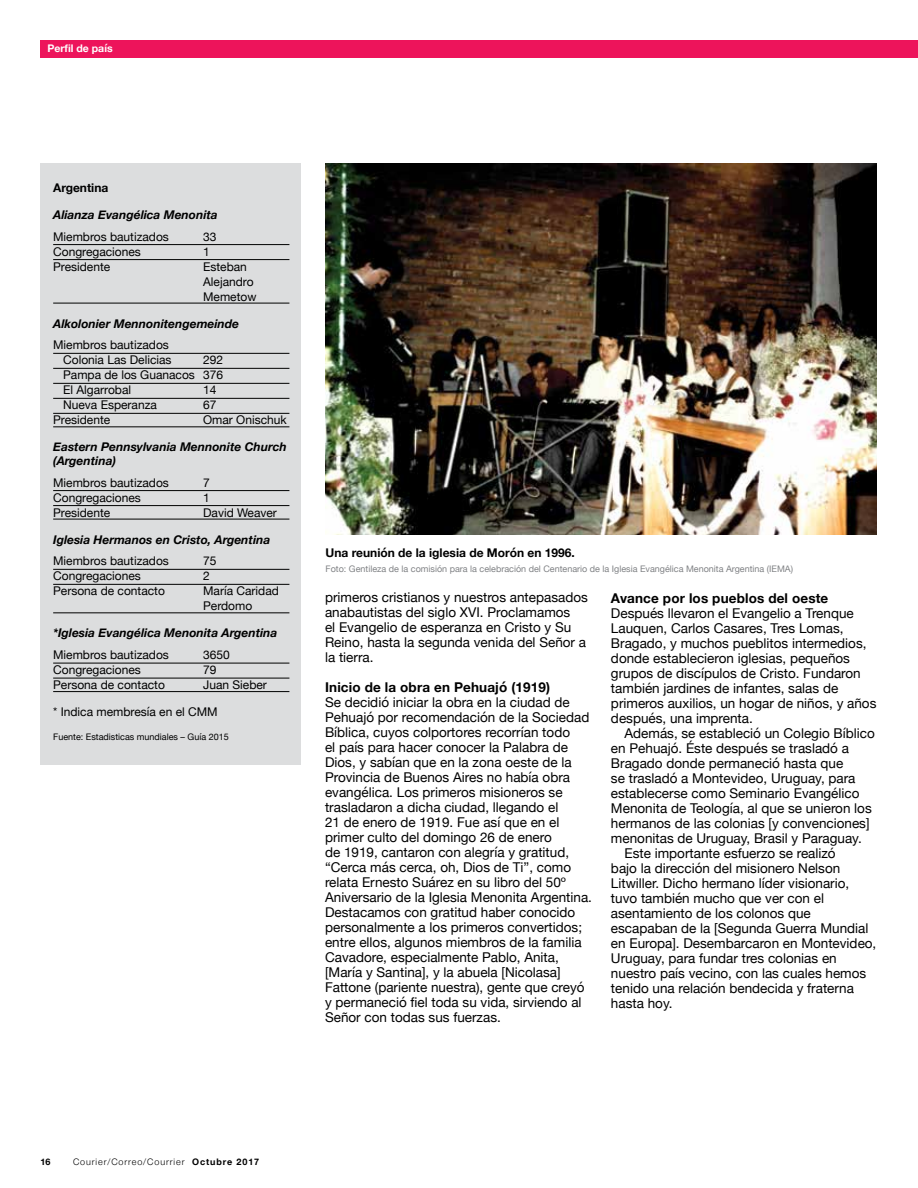
<style>
.page{position:relative;width:918px;height:1188px;background:#fff}
.page>*{position:absolute;margin:0;border:0;box-sizing:border-box;transform-origin:0 0}
.t1{font:13.5px/15px "Helvetica Neue";color:#000}
.t2{font:700 13.5px "Helvetica Neue";letter-spacing:.01em;color:#000}
.t3{font:12px/15px "Helvetica Neue";color:#000}
.t4{font:italic 700 12px/13.5px "Helvetica Neue";color:#000}
.t5{font:700 12px "Helvetica Neue";color:#000}
.t6{font:700 10.5px "Helvetica Neue";color:#fff}
.t7{font:9px "Helvetica Neue";color:#808285}
.t8{font:9px "Helvetica Neue";color:#000}
.t9{font:300 9px "Helvetica Neue";letter-spacing:.1em;color:#000}
.t10{font:700 9px "Helvetica Neue";color:#000}
.s1{font-weight:700}
</style>
<div class="page">
<div style="left:41px;top:41px;width:877px;height:17px;background:#ed145b"></div>
<div style="left:40px;top:163px;width:261px;height:602px;background:#dcddde"></div>
<hr style="left:53px;top:244px;width:236px;height:1px;background:#000">
<hr style="left:53px;top:259px;width:236px;height:1px;background:#000">
<hr style="left:53px;top:303px;width:236px;height:1px;background:#000">
<hr style="left:53px;top:353px;width:236px;height:1px;background:#000">
<hr style="left:53px;top:368px;width:236px;height:1px;background:#000">
<hr style="left:53px;top:383px;width:236px;height:1px;background:#000">
<hr style="left:53px;top:398px;width:236px;height:1px;background:#000">
<hr style="left:53px;top:413px;width:236px;height:1px;background:#000">
<hr style="left:53px;top:427px;width:236px;height:1px;background:#000">
<hr style="left:53px;top:490px;width:236px;height:1px;background:#000">
<hr style="left:53px;top:505px;width:236px;height:1px;background:#000">
<hr style="left:53px;top:519px;width:236px;height:1px;background:#000">
<hr style="left:53px;top:569px;width:236px;height:1px;background:#000">
<hr style="left:53px;top:584px;width:236px;height:1px;background:#000">
<hr style="left:53px;top:613px;width:236px;height:1px;background:#000">
<hr style="left:53px;top:663px;width:236px;height:1px;background:#000">
<hr style="left:53px;top:678px;width:236px;height:1px;background:#000">
<hr style="left:53px;top:691px;width:236px;height:1px;background:#000">
<img style="left:325px;top:163px;width:551px;height:371px">
<p class="t6" style="left:47px;top:40px;width:67px">Perfil de país</p>
<p class="t5" style="left:53px;top:178px;width:57px">Argentina</p>
<p class="t4" style="left:53px;top:208px;width:166px">Alianza Evangélica Menonita</p>
<p class="t3" style="left:53px;top:229px;width:117px">Miembros bautizados</p>
<p class="t3" style="left:203px;top:229px;width:15px">33</p>
<p class="t3" style="left:53px;top:244px;width:89px">Congregaciones</p>
<p class="t3" style="left:203px;top:244px;width:8px">1</p>
<p class="t3" style="left:53px;top:259px;width:59px">Presidente</p>
<p class="t3" style="left:203px;top:259px;width:55px">Esteban<br>Alejandro<br>Memetow</p>
<p class="t4" style="left:53px;top:317px;width:187px">Alkolonier Mennonitengemeinde</p>
<p class="t3" style="left:53px;top:338px;width:120px;text-align:right">Miembros bautizados<br>Colonia Las Delicias</p>
<p class="t3" style="left:63px;top:353px;width:162px;text-align:justify;text-indent:140px">292<br>Pampa de los Guanacos 376<br>El Algarrobal</p>
<p class="t3" style="left:203px;top:383px;width:15px">14</p>
<p class="t3" style="left:63px;top:398px;width:95px">Nueva Esperanza</p>
<p class="t3" style="left:203px;top:398px;width:15px">67</p>
<p class="t3" style="left:53px;top:413px;width:59px">Presidente</p>
<p class="t3" style="left:203px;top:413px;width:85px">Omar Onischuk</p>
<p class="t4" style="left:53px;top:441px;width:235px">Eastern Pennsylvania Mennonite Church (Argentina)</p>
<p class="t3" style="left:53px;top:475px;width:117px">Miembros bautizados</p>
<p class="t3" style="left:203px;top:475px;width:8px">7</p>
<p class="t3" style="left:53px;top:490px;width:89px">Congregaciones</p>
<p class="t3" style="left:203px;top:490px;width:8px">1</p>
<p class="t3" style="left:53px;top:505px;width:59px">Presidente</p>
<p class="t3" style="left:203px;top:505px;width:75px">David Weaver</p>
<p class="t4" style="left:53px;top:533px;width:219px">Iglesia Hermanos en Cristo, Argentina</p>
<p class="t3" style="left:53px;top:554px;width:117px">Miembros bautizados</p>
<p class="t3" style="left:203px;top:554px;width:15px">75</p>
<p class="t3" style="left:53px;top:569px;width:89px">Congregaciones</p>
<p class="t3" style="left:203px;top:569px;width:8px">2</p>
<p class="t3" style="left:53px;top:584px;width:113px">Persona de contacto</p>
<p class="t3" style="left:203px;top:584px;width:77px">María Caridad<br>Perdomo</p>
<p class="t4" style="left:53px;top:627px;width:226px">*Iglesia Evangélica Menonita Argentina</p>
<p class="t3" style="left:53px;top:648px;width:117px">Miembros bautizados</p>
<p class="t3" style="left:203px;top:648px;width:28px">3650</p>
<p class="t3" style="left:53px;top:663px;width:89px">Congregaciones</p>
<p class="t3" style="left:203px;top:663px;width:15px">79</p>
<p class="t3" style="left:53px;top:678px;width:113px">Persona de contacto</p>
<p class="t3" style="left:203px;top:678px;width:65px">Juan Sieber</p>
<p class="t3" style="left:53px;top:705px;width:166px">* Indica membresía en el CMM</p>
<p class="t8" style="left:53px;top:731px;width:177px">Fuente: Estadisticas mundiales – Guía 2015</p>
<p class="t5" style="left:326px;top:543px;width:251px">Una reunión de la iglesia de Morón en 1996.</p>
<p class="t7" style="left:326px;top:562px;width:469px">Foto: Gentileza de la comisión para la celebración del Centenario de la Iglesia Evangélica Menonita Argentina (IEMA)</p>
<p class="t1" style="left:325px;top:591px;width:264px">primeros cristianos y nuestros antepasados anabautistas del siglo XVI. Proclamamos<br>el Evangelio de esperanza en Cristo y Su Reino, hasta la segunda venida del Señor a la tierra.</p>
<p class="t2" style="left:325px;top:677px;width:227px">Inicio de la obra en Pehuajó (1919)</p>
<p class="t1" style="left:325px;top:696px;width:269px">Se decidió iniciar la obra en la ciudad de Pehuajó por recomendación de la Sociedad Bíblica, cuyos colportores recorrían todo<br>el país para hacer conocer la Palabra de Dios, y sabían que en la zona oeste de la Provincia de Buenos Aires no había obra evangélica. Los primeros misioneros se trasladaron a dicha ciudad, llegando el<br>21 de enero de 1919. Fue así que en el primer culto del domingo 26 de enero<br>de 1919, cantaron con alegría y gratitud, “Cerca más cerca, oh, Dios de Ti”, como relata Ernesto Suárez en su libro del 50º Aniversario de la Iglesia Menonita Argentina.<br>Destacamos con gratitud haber conocido personalmente a los primeros convertidos; entre ellos, algunos miembros de la familia Cavadore, especialmente Pablo, Anita, [María y Santina], y la abuela [Nicolasa] Fattone (pariente nuestra), gente que creyó y permaneció fiel toda su vida, sirviendo al Señor con todas sus fuerzas.</p>
<p class="t2" style="left:611px;top:587px;width:219px">Avance por los pueblos del oeste</p>
<p class="t1" style="left:611px;top:606px;width:267px">Después llevaron el Evangelio a Trenque Lauquen, Carlos Casares, Tres Lomas, Bragado, y muchos pueblitos intermedios, donde establecieron iglesias, pequeños grupos de discípulos de Cristo. Fundaron también jardines de infantes, salas de primeros auxilios, un hogar de niños, y años después, una imprenta.</p>
<p class="t1" style="left:624px;top:726px;width:252px">Además, se estableció un Colegio Bíblico</p>
<p class="t1" style="left:611px;top:741px;width:240px">en Pehuajó. Éste después se trasladó a</p>
<p class="t1" style="left:611px;top:756px;width:234px">Bragado donde permaneció hasta que</p>
<p class="t1" style="left:611px;top:771px;width:246px">se trasladó a Montevideo, Uruguay, para</p>
<p class="t1" style="left:611px;top:786px;width:250px">establecerse como Seminario Evangélico</p>
<p class="t1" style="left:611px;top:801px;width:262px">Menonita de Teología, al que se unieron los</p>
<p class="t1" style="left:611px;top:816px;width:260px">hermanos de las colonias [y convenciones]</p>
<p class="t1" style="left:611px;top:831px;width:252px">menonitas de Uruguay, Brasil y Paraguay.</p>
<p class="t1" style="left:624px;top:846px;width:213px">Este importante esfuerzo se realizó</p>
<p class="t1" style="left:611px;top:861px;width:231px">bajo la dirección del misionero Nelson</p>
<p class="t1" style="left:611px;top:876px;width:240px">Litwiller. Dicho hermano líder visionario,</p>
<p class="t1" style="left:611px;top:891px;width:215px">tuvo también mucho que ver con el</p>
<p class="t1" style="left:611px;top:906px;width:201px">asentamiento de los colonos que</p>
<p class="t1" style="left:611px;top:921px;width:259px">escapaban de la [Segunda Guerra Mundial</p>
<p class="t1" style="left:611px;top:936px;width:267px">en Europa]. Desembarcaron en Montevideo,</p>
<p class="t1" style="left:611px;top:951px;width:227px">Uruguay, para fundar tres colonias en</p>
<p class="t1" style="left:611px;top:966px;width:257px">nuestro país vecino, con las cuales hemos</p>
<p class="t1" style="left:611px;top:981px;width:245px">tenido una relación bendecida y fraterna</p>
<p class="t1" style="left:611px;top:996px;width:63px">hasta hoy.</p>
<p class="t10" style="left:40px;top:1155px;width:12px">16</p>
<p class="t9" style="left:73px;top:1155px;width:188px">Courier/Correo/Courrier <span class="s1">Octubre 2017</span></p>
</div>
